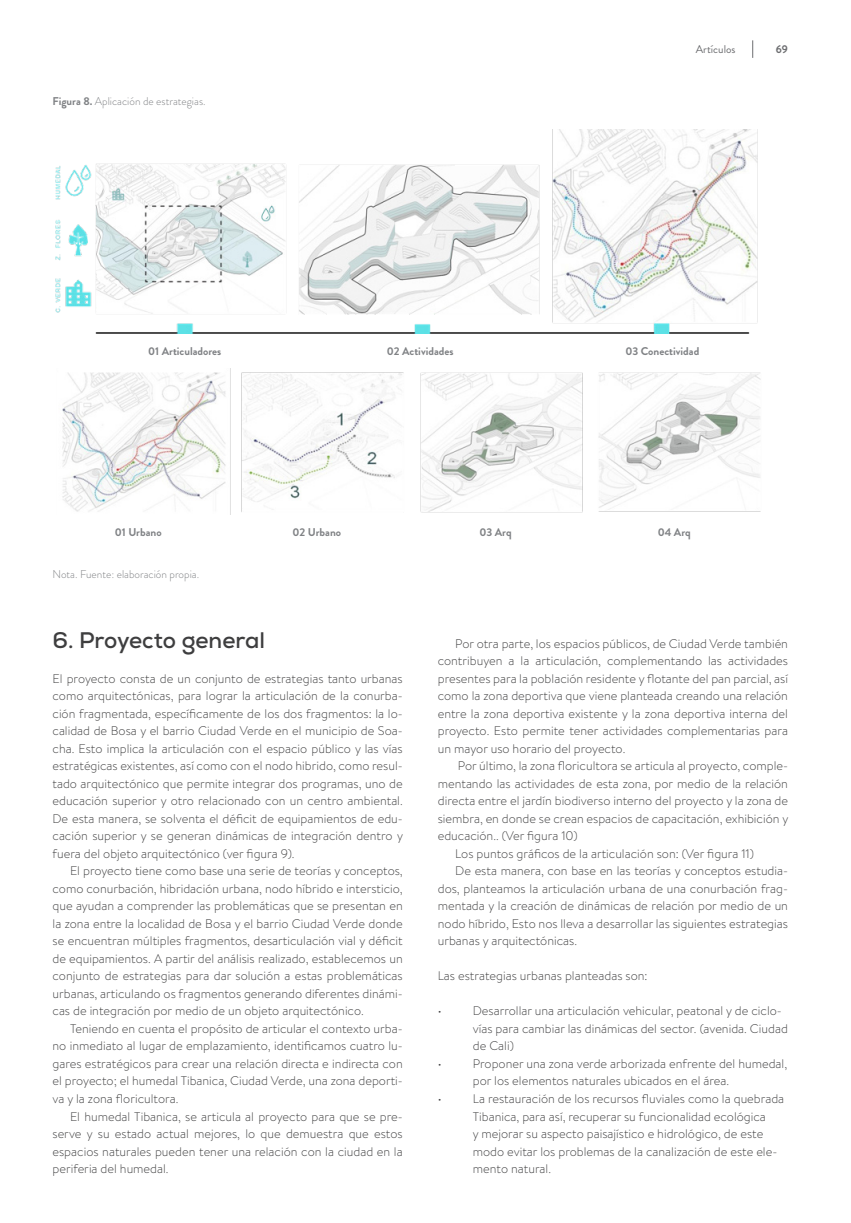
<style>
.page{position:relative;width:851px;height:1223px;background:#fff}
.page>*{position:absolute;margin:0;border:0;box-sizing:border-box;transform-origin:0 0}
.Título_2{font:700 22.5px "Nexa";color:#3e3e3f}
.Texto_B{font:300 12.5px/17.5px "Brandon Text";color:#3e3e3f;text-align:justify}
.Texto_A{font:300 12.5px/17.5px "Brandon Text";color:#3e3e3f}
.Figura_titulo{font:700 11.25px "Brandon Grotesque";color:#808285}
.Figura_titulo-2{font:300 11.25px "Brandon Grotesque";color:#808285}
.Figura_fuente{font:300 11.25px "Brandon Grotesque";color:#808285}
.t1{font:11.25px "Brandon Grotesque";color:#6c6d70}
.t2{font:700 11.25px "Brandon Grotesque";color:#6c6d70}
.s1{font-weight:700}
</style>
<div class="page">
<img style="left:55px;top:130px;width:703px;height:203px">
<img style="left:62px;top:368px;width:699px;height:147px">
<svg style="left:752px;top:40px;width:1px;height:18px"></svg>
<p class="Figura_titulo-2" style="left:53px;top:93px;width:155px"><span class="s1">Figura 8.</span> Aplicación de estrategias.</p>
<p class="Figura_titulo" style="left:148px;top:343px;width:75px">01 Articuladores</p>
<p class="Figura_titulo" style="left:387px;top:343px;width:68px">02 Actividades</p>
<p class="Figura_titulo" style="left:115px;top:524px;width:48px">01 Urbano</p>
<p class="Figura_titulo" style="left:292px;top:524px;width:50px">02 Urbano</p>
<p class="Figura_fuente" style="left:53px;top:566px;width:148px">Nota. Fuente: elaboración propia.</p>
<p class="Figura_titulo" style="left:479px;top:524px;width:34px">03 Arq</p>
<p class="t1" style="left:695px;top:41px;width:41px">Artículos</p>
<p class="t2" style="left:775px;top:41px;width:14px">69</p>
<p class="Figura_titulo" style="left:625px;top:343px;width:75px">03 Conectividad</p>
<p class="Figura_titulo" style="left:657px;top:524px;width:35px">04 Arq</p>
<p class="Título_2" style="left:52px;top:625px;width:214px">6. Proyecto general</p>
<p class="Texto_A" style="left:52px;top:669px;width:352px;text-align:justify">El proyecto consta de un conjunto de estrategias tanto urbanas como arquitectónicas, para lograr la articulación de la conurba&shy;ción fragmentada, específicamente de los dos fragmentos: la lo&shy;calidad de Bosa y el barrio Ciudad Verde en el municipio de Soa&shy;cha. Esto implica la articulación con el espacio público y las vías estratégicas existentes, así como con el nodo hibrido, como resul&shy;tado arquitectónico que permite integrar dos programas, uno de educación superior y otro relacionado con un centro ambiental.<br>De esta manera, se solventa el déficit de equipamientos de edu&shy;cación superior y se generan dinámicas de integración dentro y fuera del objeto arquitectónico (ver figura 9).</p>
<p class="Texto_B" style="left:52px;top:861px;width:352px;text-indent:18px">El proyecto tiene como base una serie de teorías y conceptos, como conurbación, hibridación urbana, nodo híbrido e intersticio, que ayudan a comprender las problemáticas que se presentan en la zona entre la localidad de Bosa y el barrio Ciudad Verde donde se encuentran múltiples fragmentos, desarticulación vial y déficit de equipamientos. A partir del análisis realizado, establecemos un conjunto de estrategias para dar solución a estas problemáticas urbanas, articulando os fragmentos generando diferentes dinámi&shy;cas de integración por medio de un objeto arquitectónico.</p>
<p class="Texto_B" style="left:52px;top:1019px;width:352px;text-indent:18px">Teniendo en cuenta el propósito de articular el contexto urba&shy;no inmediato al lugar de emplazamiento, identificamos cuatro lu&shy;gares estratégicos para crear una relación directa e indirecta con el proyecto; el humedal Tibanica, Ciudad Verde, una zona deporti&shy;va y la zona floricultora.</p>
<p class="Texto_B" style="left:52px;top:1106px;width:352px;text-indent:18px">El humedal Tibanica, se articula al proyecto para que se pre&shy;serve y su estado actual mejores, lo que demuestra que estos espacios naturales pueden tener una relación con la ciudad en la periferia del humedal.</p>
<p class="Texto_B" style="left:438px;top:634px;width:352px;text-indent:18px">Por otra parte, los espacios públicos, de Ciudad Verde también contribuyen a la articulación, complementando las actividades presentes para la población residente y flotante del pan parcial, así como la zona deportiva que viene planteada creando una relación entre la zona deportiva existente y la zona deportiva interna del proyecto. Esto permite tener actividades complementarias para un mayor uso horario del proyecto.</p>
<p class="Texto_B" style="left:438px;top:756px;width:352px;text-indent:20px">Por último, la zona floricultora se articula al proyecto, comple&shy;mentando las actividades de esta zona, por medio de la relación directa entre el jardín biodiverso interno del proyecto y la zona de siembra, en donde se crean espacios de capacitación, exhibición y educación.. (Ver figura 10)</p>
<p class="Texto_B" style="left:455px;top:844px;width:300px">Los puntos gráficos de la articulación son: (Ver figura 11)</p>
<p class="Texto_B" style="left:438px;top:861px;width:352px;text-indent:18px">De esta manera, con base en las teorías y conceptos estudia&shy;dos, planteamos la articulación urbana de una conurbación frag&shy;mentada y la creación de dinámicas de relación por medio de un nodo híbrido, Esto nos lleva a desarrollar las siguientes estrategias urbanas y arquitectónicas.</p>
<p class="Texto_A" style="left:438px;top:966px;width:211px">Las estrategias urbanas planteadas son:</p>
<p class="Texto_A" style="left:438px;top:1001px;width:5px">•</p>
<p class="Texto_A" style="left:472px;top:1001px;width:316px">Desarrollar una articulación vehicular, peatonal y de ciclo&shy;vías para cambiar las dinámicas del sector. (avenida. Ciudad de Cali)</p>
<p class="Texto_A" style="left:438px;top:1054px;width:5px">•</p>
<p class="Texto_A" style="left:472px;top:1054px;width:316px">Proponer una zona verde arborizada enfrente del humedal, por los elementos naturales ubicados en el área.</p>
<p class="Texto_A" style="left:438px;top:1089px;width:5px">•</p>
<p class="Texto_A" style="left:472px;top:1089px;width:313px">La restauración de los recursos fluviales como la quebrada Tibanica, para así, recuperar su funcionalidad ecológica<br>y mejorar su aspecto paisajístico e hidrológico, de este modo evitar los problemas de la canalización de este ele&shy;mento natural.</p>
</div>
